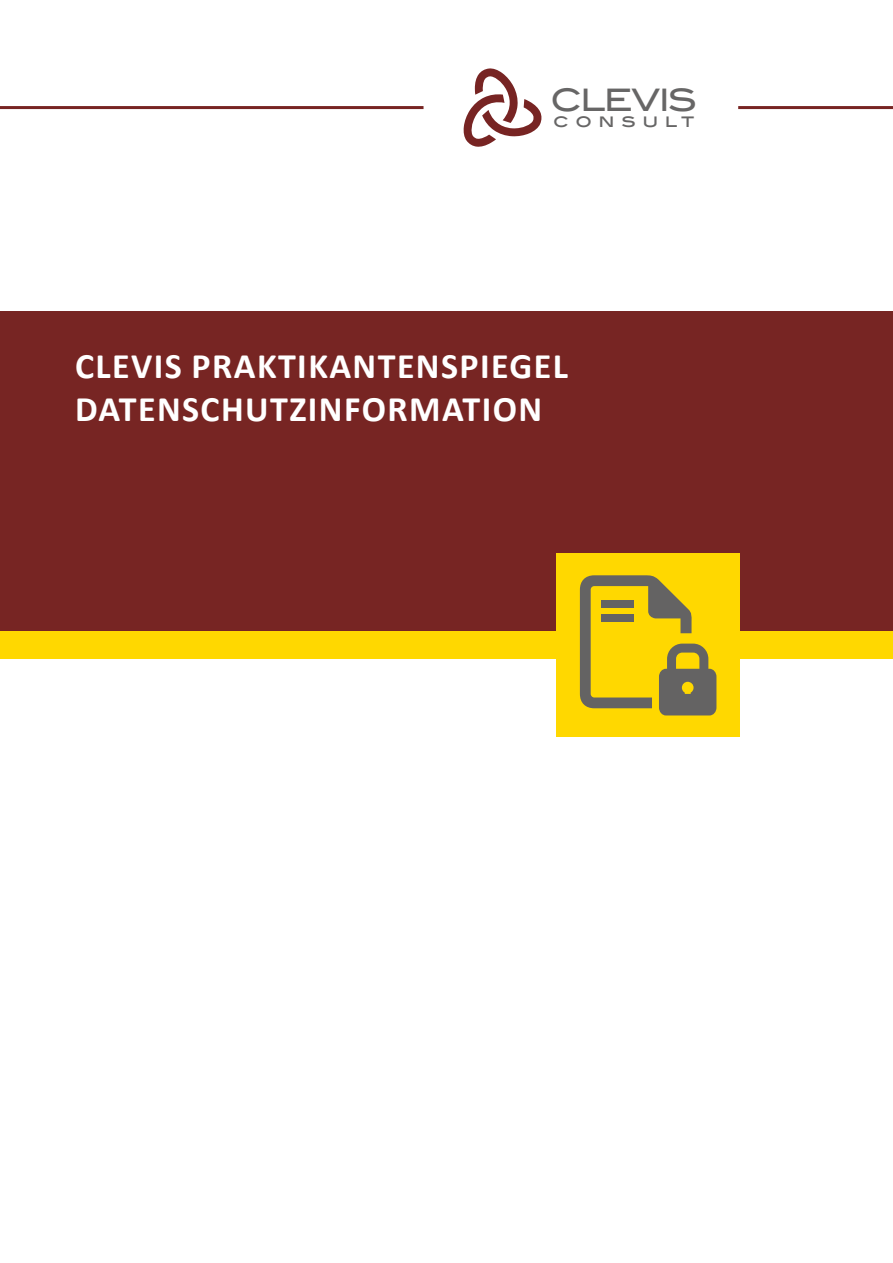
<style>
.page{position:relative;width:893px;height:1263px;background:#fff}
.page>*{position:absolute;margin:0;border:0;box-sizing:border-box;transform-origin:0 0}
.t1{font:700 36px/43.2px "Calibri";letter-spacing:.04em;color:#fff}
.t2{font:30.9px "Blair ITC Std";letter-spacing:-.055em;color:#676666}
.t3{font:17.1px "Blair ITC Std";letter-spacing:.385em;color:#676666}
</style>
<div class="page">
<svg style="left:463px;top:68px;width:79px;height:79px"></svg>
<hr style="left:0;top:106px;width:423px;height:3px;background:#772523">
<hr style="left:738px;top:106px;width:155px;height:3px;background:#772523">
<div style="left:0;top:311px;width:893px;height:320px;background:#772523"></div>
<div style="left:0;top:632px;width:893px;height:27px;background:#ffd800"></div>
<div style="left:556px;top:554px;width:184px;height:183px;background:#ffd800"></div>
<svg style="left:580px;top:575px;width:136px;height:140px"></svg>
<p class="t2" style="left:550px;top:81px;width:148px">CLEVIS</p>
<p class="t3" style="left:553px;top:110px;width:143px">consult</p>
<p class="t1" style="left:75px;top:344px;width:494px">CLEVIS PRAKTIKANTENSPIEGEL<br>DATENSCHUTZINFORMATION</p>
</div>
